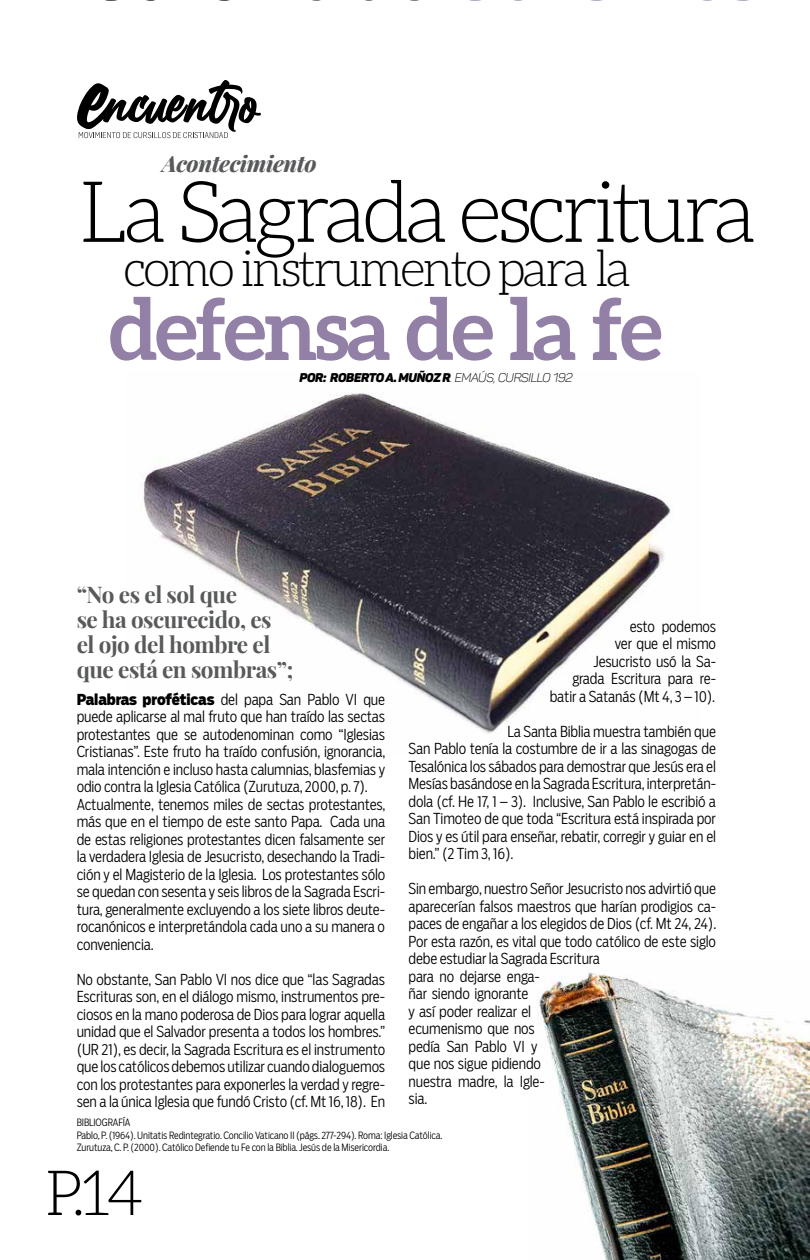
<style>
.page{position:relative;width:810px;height:1260px;background:#fff}
.page>*{position:absolute;margin:0;border:0;box-sizing:border-box;transform-origin:0 0}
.t1{font:300 85px "Aleo";letter-spacing:-.06em;color:#000}
.t2{font:700 85px "Aleo";letter-spacing:-.03em;color:#9280a7}
.t3{font:300 62.5px "Aleo";color:#000}
.t4{font:300 50px "Aleo";letter-spacing:-.06em;color:#000}
.t5{font:22.5px/25px "Playfair Display";letter-spacing:-.02em;color:#58595b}
.t6{font:italic 800 22.5px "Playfair Display";letter-spacing:-.02em;color:#58595b}
.t7{font:300 15px/17.5px "Salvo Sans Cond";letter-spacing:-.01em;color:#000}
.t8{font:12.5px "Panton Blackitalic Caps";letter-spacing:-.03em;color:#000}
.t9{font:300 10px/12.5px "Salvo Sans Cond";letter-spacing:-.01em;color:#000}
.s1{font-family:"Panton Lightitalic Caps"}
.s2{font-weight:900}
</style>
<div class="page">
<img style="left:538px;top:972px;width:272px;height:288px">
<img style="left:140px;top:393px;width:532px;height:341px">
<svg style="left:77px;top:80px;width:184px;height:58px"></svg>
<h3 class="t6" style="left:162px;top:146px;width:156px">Acontecimiento</h3>
<h1 class="t1" style="left:79px;top:166px;width:679px">La Sagrada escritura</h1>
<h3 class="t4" style="left:123px;top:241px;width:510px">como instrumento para la</h3>
<h1 class="t2" style="left:109px;top:280px;width:555px">defensa de la fe</h1>
<p class="t8" style="left:299px;top:369px;width:275px">POR: ROBERTO A. MUÑOZ R<span class="s1">. EMAÚS, CURSILLO 192</span></p>
<h3 class="t5" style="left:77px;top:580px;width:218px">“No es el sol que<br>se ha oscurecido, es el ojo del hombre el que está en sombras”;</h3>
<p class="t7" style="left:77px;top:690px;width:310px"><span class="s2">Palabras proféticas</span> del papa San Pablo VI que puede aplicarse al mal fruto que han traído las sectas protestantes que se autodenominan como “Iglesias Cristianas”. Este fruto ha traído confusión, ignorancia, mala intención e incluso hasta calumnias, blasfemias y odio contra la Iglesia Católica (Zurutuza, 2000, p. 7).<br>Actualmente, tenemos miles de sectas protestantes, más que en el tiempo de este santo Papa. Cada una de estas religiones protestantes dicen falsamente ser la verdadera Iglesia de Jesucristo, desechando la Tradi&shy;ción y el Magisterio de la Iglesia. Los protestantes sólo se quedan con sesenta y seis libros de la Sagrada Escri&shy;tura, generalmente excluyendo a los siete libros deute&shy;rocanónicos e interpretándola cada uno a su manera o conveniencia.</p>
<p class="t7" style="left:77px;top:970px;width:310px;text-align:justify">No obstante, San Pablo VI nos dice que “las Sagradas Escrituras son, en el diálogo mismo, instrumentos pre&shy;ciosos en la mano poderosa de Dios para lograr aquella unidad que el Salvador presenta a todos los hombres.” (UR 21), es decir, la Sagrada Escritura es el instrumento que los católicos debemos utilizar cuando dialoguemos con los protestantes para exponerles la verdad y regre&shy;sen a la única Iglesia que fundó Cristo (cf. Mt 16, 18). En</p>
<p class="t7" style="left:550px;top:617px;width:168px;text-align:right">esto podemos<br>ver que el mismo<br>Jesucristo usó la Sa-<br>grada Escritura para re&shy;batir a Satanás (Mt 4, 3 – 10).</p>
<p class="t7" style="left:409px;top:722px;width:309px;text-align:justify;text-indent:99px">La Santa Biblia muestra también que San Pablo tenía la costumbre de ir a las sinagogas de Tesalónica los sábados para demostrar que Jesús era el Mesías basándose en la Sagrada Escritura, interpretán&shy;dola (cf. He 17, 1 – 3). Inclusive, San Pablo le escribió a San Timoteo de que toda “Escritura está inspirada por Dios y es útil para enseñar, rebatir, corregir y guiar en el bien.” (2 Tim 3, 16).</p>
<p class="t7" style="left:409px;top:880px;width:309px">Sin embargo, nuestro Señor Jesucristo nos advirtió que aparecerían falsos maestros que harían prodigios ca&shy;paces de engañar a los elegidos de Dios (cf. Mt 24, 24).<br>Por esta razón, es vital que todo católico de este siglo debe estudiar la Sagrada Escritura<br>para no dejarse enga-<br>ñar siendo ignorante<br>y así poder realizar el<br>ecumenismo que nos<br>pedía San Pablo VI y<br>que nos sigue pidiendo<br>nuestra madre, la Igle-<br>sia.</p>
<p class="t9" style="left:77px;top:1116px;width:367px">BIBLIOGRAFÍA<br>Pablo, P. (1964). Unitatis Redintegratio. Concilio Vaticano II (págs. 277-294). Roma: Iglesia Católica.<br>Zurutuza, C. P. (2000). Católico Defiende tu Fe con la Biblia. Jesús de la Misericordia.</p>
<h2 class="t3" style="left:45px;top:1159px;width:100px">P.14</h2>
</div>
